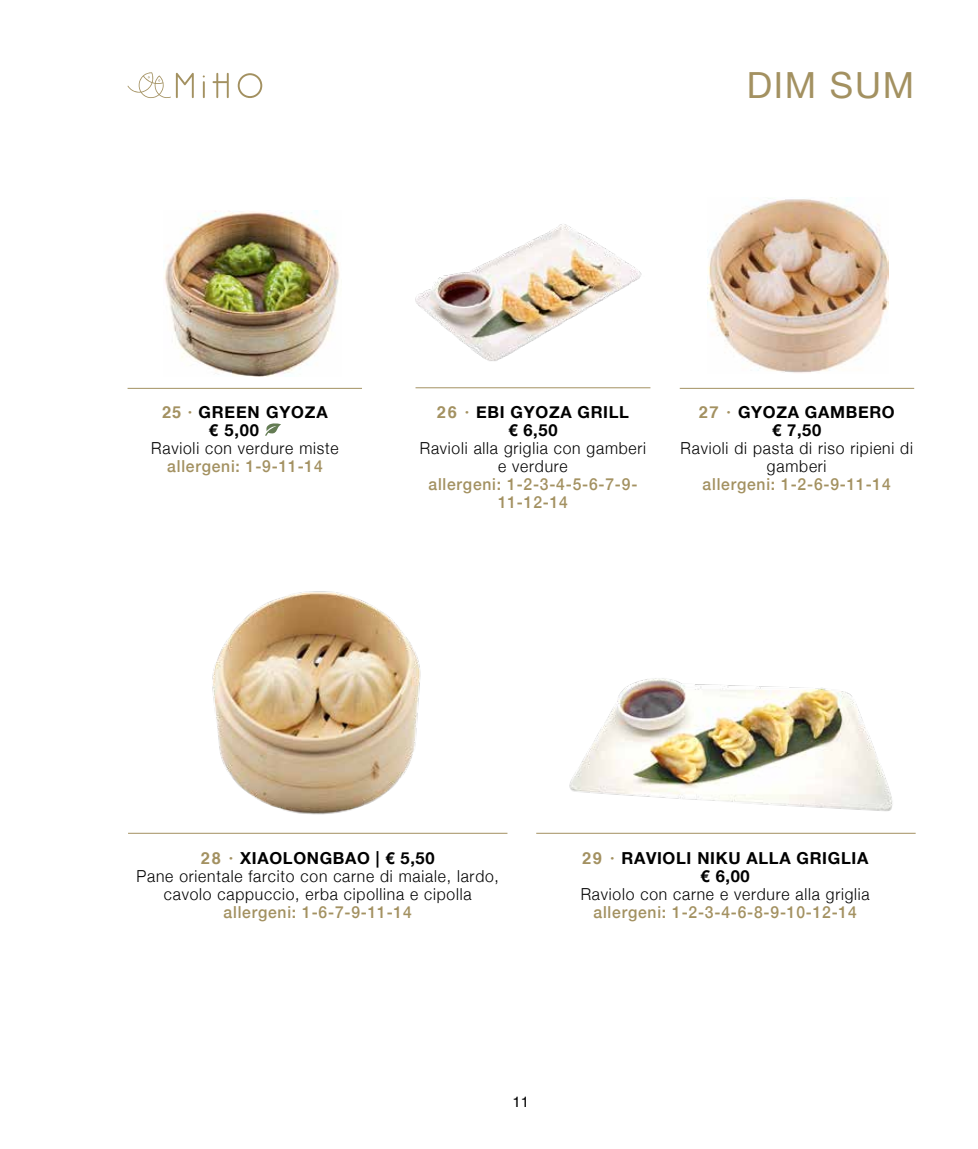
<style>
.page{position:relative;width:978px;height:1149px;background:#fff}
.page>*{position:absolute;margin:0;border:0;box-sizing:border-box;transform-origin:0 0}
.t1{font:36px "Helvetica Neue";letter-spacing:.05em;color:#a39161}
.t2{font:300 16.5px/18px "Helvetica Neue";letter-spacing:.05em;color:#000;text-align:center;scale:.95 1}
.t3{font:500 16.5px/18px "Helvetica Neue";letter-spacing:.05em;color:#a39161;text-align:center;scale:.95 1}
.t4{font:700 16.5px/18px "Helvetica Neue";letter-spacing:.04em;color:#000;text-align:center}
.t5{font:15px "Helvetica";color:#000}
.s1{font-family:"Helvetica";color:#a39161}
.s2{font-family:"Helvetica";font-weight:700;color:#a39161}
.s3{font-weight:700}
</style>
<div class="page">
<svg style="left:213px;top:73px;width:16px;height:25px"></svg>
<svg style="left:238px;top:73px;width:24px;height:25px"></svg>
<svg style="left:203px;top:75px;width:2px;height:23px"></svg>
<svg style="left:128px;top:72px;width:66px;height:26px"></svg>
<img style="left:416px;top:224px;width:226px;height:137px">
<hr style="left:416px;top:387px;width:234px;height:1px;background:#a39161">
<hr style="left:680px;top:388px;width:234px;height:1px;background:#a39161">
<hr style="left:128px;top:388px;width:234px;height:1px;background:#a39161">
<img style="left:708px;top:197px;width:181px;height:176px">
<img style="left:212px;top:591px;width:209px;height:224px">
<img style="left:569px;top:678px;width:324px;height:133px">
<svg style="left:265px;top:423px;width:16px;height:13px"></svg>
<img style="left:164px;top:210px;width:176px;height:166px">
<hr style="left:128px;top:832px;width:379px;height:1px;background:#a39161">
<hr style="left:536px;top:832px;width:380px;height:1px;background:#a39161">
<h1 class="t1" style="left:747px;top:59px;width:169px">DIM SUM</h1>
<p class="t4" style="left:209px;top:403px;width:120px;text-align:left;text-indent:-47px"><span class="s1">25 ·</span> GREEN GYOZA € 5,00</p>
<p class="t2" style="left:151px;top:437px;width:199px">Ravioli con verdure miste</p>
<p class="t3" style="left:167px;top:455px;width:165px">allergeni: 1-9-11-14</p>
<p class="t4" style="left:437px;top:403px;width:194px"><span class="s1">26 ·</span> EBI GYOZA GRILL € 6,50</p>
<p class="t2" style="left:420px;top:438px;width:240px">Ravioli alla griglia con gamberi e verdure</p>
<p class="t3" style="left:429px;top:474px;width:221px">allergeni: 1-2-3-4-5-6-7-9-<br>11-12-14</p>
<p class="t4" style="left:699px;top:403px;width:198px"><span class="s1">27 ·</span> GYOZA GAMBERO € 7,50</p>
<p class="t2" style="left:680px;top:437px;width:246px">Ravioli di pasta di riso ripieni di gamberi</p>
<p class="t3" style="left:703px;top:473px;width:200px">allergeni: 1-2-6-9-11-14</p>
<p class="t2" style="left:136px;top:847px;width:383px"><span class="s2">28 ·</span> <span class="s3">XIAOLONGBAO | € 5,50<br></span>Pane orientale farcito con carne di maiale, lardo, cavolo cappuccio, erba cipollina e cipolla</p>
<p class="t3" style="left:224px;top:901px;width:200px">allergeni: 1-6-7-9-11-14</p>
<p class="t4" style="left:582px;top:848px;width:288px"><span class="s1">29 ·</span> RAVIOLI NIKU ALLA GRIGLIA € 6,00</p>
<p class="t2" style="left:581px;top:883px;width:306px">Raviolo con carne e verdure alla griglia</p>
<p class="t3" style="left:594px;top:901px;width:279px">allergeni: 1-2-3-4-6-8-9-10-12-14</p>
<p class="t5" style="left:513px;top:1089px;width:18px">11</p>
</div>
